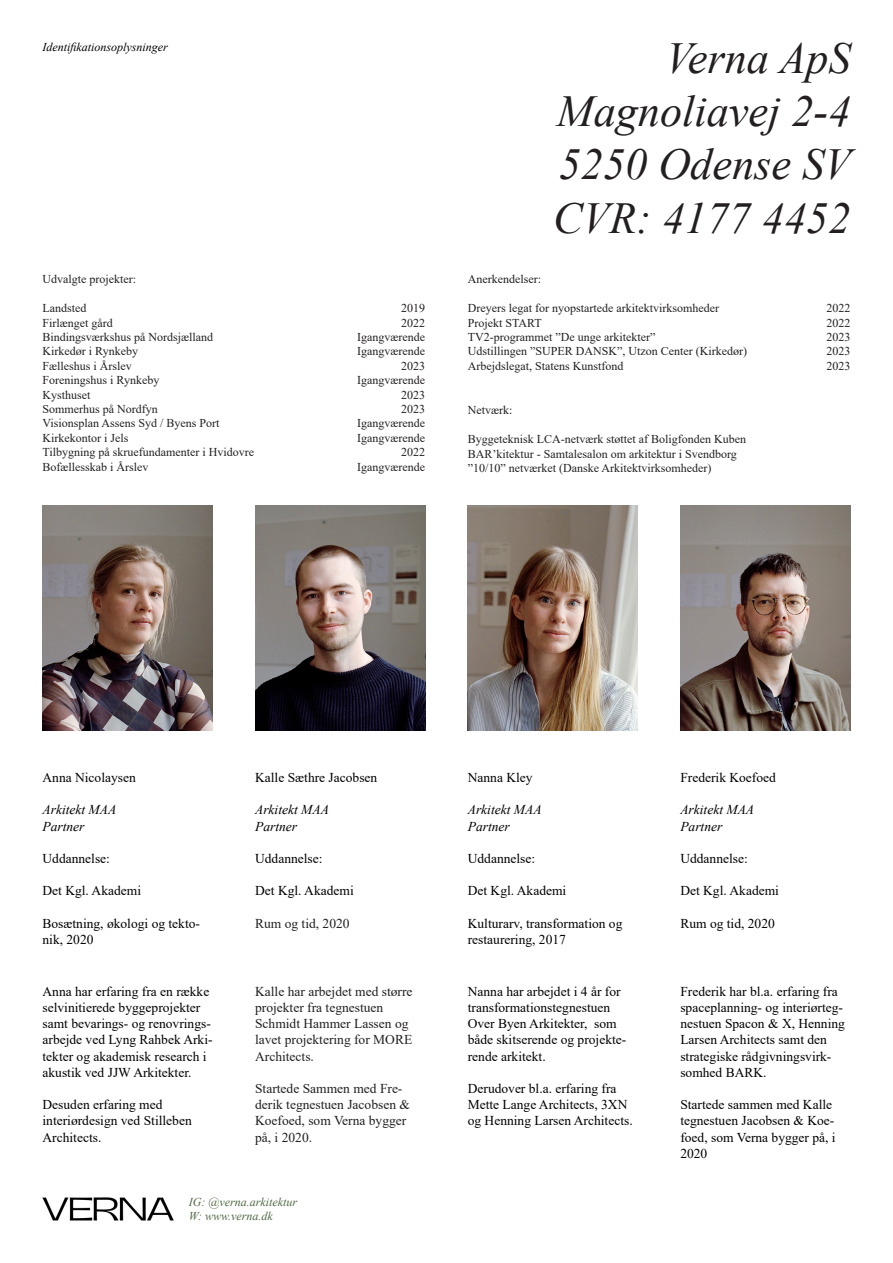
<style>
.page{position:relative;width:893px;height:1263px;background:#fff}
.page>*{position:absolute;margin:0;border:0;box-sizing:border-box;transform-origin:0 0}
.t1{font:italic 44.25px "Times New Roman";color:#231f20}
.t2{font:13.5px/16.2px "Times New Roman";color:#000002}
.t3{font:13.5px/16.2px "Times New Roman";color:#231f20}
.t4{font:italic 13.5px/16.2px "Times New Roman";color:#000002}
.t5{font:12px "Times New Roman";color:#231f20}
.t6{font:italic 12px "Times New Roman";color:#526946}
.t7{font:italic 12px "Times New Roman";color:#000}
</style>
<div class="page">
<img style="left:255px;top:506px;width:170px;height:224px">
<img style="left:43px;top:506px;width:170px;height:224px">
<img style="left:680px;top:506px;width:170px;height:224px">
<img style="left:468px;top:506px;width:170px;height:224px">
<img style="left:43px;top:1198px;width:131px;height:22px">
<p class="t7" style="left:43px;top:39px;width:127px">Identifikationsoplysninger</p>
<p class="t5" style="left:43px;top:271px;width:95px">Udvalgte projekter:</p>
<p class="t5" style="left:43px;top:300px;width:45px">Landsted</p>
<p class="t5" style="left:43px;top:314px;width:72px">Firlænget gård</p>
<p class="t5" style="left:43px;top:328px;width:172px">Bindingsværkshus på Nordsjælland</p>
<p class="t5" style="left:43px;top:343px;width:97px">Kirkedør i Rynkeby</p>
<p class="t5" style="left:43px;top:357px;width:91px">Fælleshus i Årslev</p>
<p class="t5" style="left:43px;top:372px;width:118px">Foreningshus i Rynkeby</p>
<p class="t5" style="left:43px;top:386px;width:49px">Kysthuset</p>
<p class="t5" style="left:43px;top:400px;width:117px">Sommerhus på Nordfyn</p>
<p class="t5" style="left:43px;top:415px;width:178px">Visionsplan Assens Syd / Byens Port</p>
<p class="t5" style="left:43px;top:429px;width:87px">Kirkekontor i Jels</p>
<p class="t5" style="left:43px;top:444px;width:213px">Tilbygning på skruefundamenter i Hvidovre</p>
<p class="t5" style="left:43px;top:458px;width:107px">Bofællesskab i Årslev</p>
<p class="t5" style="left:401px;top:300px;width:25px">2019</p>
<p class="t5" style="left:401px;top:314px;width:25px">2022</p>
<p class="t5" style="left:357px;top:328px;width:69px">Igangværende</p>
<p class="t5" style="left:357px;top:343px;width:69px">Igangværende</p>
<p class="t5" style="left:401px;top:357px;width:25px">2023</p>
<p class="t5" style="left:357px;top:372px;width:69px">Igangværende</p>
<p class="t5" style="left:401px;top:386px;width:25px">2023</p>
<p class="t5" style="left:401px;top:400px;width:25px">2023</p>
<p class="t5" style="left:357px;top:415px;width:69px">Igangværende</p>
<p class="t5" style="left:357px;top:429px;width:69px">Igangværende</p>
<p class="t5" style="left:401px;top:444px;width:25px">2022</p>
<p class="t5" style="left:357px;top:458px;width:69px">Igangværende</p>
<p class="t1" style="left:666px;top:28px;width:186px">Verna ApS</p>
<p class="t1" style="left:557px;top:81px;width:295px">Magnoliavej 2-4</p>
<p class="t1" style="left:559px;top:134px;width:294px">5250 Odense SV</p>
<p class="t1" style="left:553px;top:187px;width:299px">CVR: 4177 4452</p>
<p class="t5" style="left:468px;top:271px;width:75px">Anerkendelser:</p>
<p class="t5" style="left:468px;top:300px;width:253px">Dreyers legat for nyopstartede arkitektvirksomheder</p>
<p class="t5" style="left:468px;top:314px;width:75px">Projekt START</p>
<p class="t5" style="left:468px;top:328px;width:189px">TV2-programmet ”De unge arkitekter”</p>
<p class="t5" style="left:468px;top:343px;width:281px">Udstillingen ”SUPER DANSK”, Utzon Center (Kirkedør)</p>
<p class="t5" style="left:468px;top:357px;width:157px">Arbejdslegat, Statens Kunstfond</p>
<p class="t5" style="left:468px;top:402px;width:46px">Netværk:</p>
<p class="t5" style="left:468px;top:431px;width:280px">Byggeteknisk LCA-netværk støttet af Boligfonden Kuben</p>
<p class="t5" style="left:468px;top:445px;width:271px">BAR’kitektur - Samtalesalon om arkitektur i Svendborg</p>
<p class="t5" style="left:468px;top:459px;width:245px">”10/10” netværket (Danske Arkitektvirksomheder)</p>
<p class="t5" style="left:826px;top:300px;width:25px">2022</p>
<p class="t5" style="left:826px;top:314px;width:25px">2022</p>
<p class="t5" style="left:826px;top:328px;width:25px">2023</p>
<p class="t5" style="left:826px;top:343px;width:25px">2023</p>
<p class="t5" style="left:826px;top:357px;width:25px">2023</p>
<p class="t2" style="left:43px;top:769px;width:95px">Anna Nicolaysen</p>
<p class="t4" style="left:43px;top:801px;width:75px">Arkitekt MAA<br>Partner</p>
<p class="t2" style="left:43px;top:850px;width:69px">Uddannelse:</p>
<p class="t2" style="left:43px;top:882px;width:100px">Det Kgl. Akademi</p>
<p class="t2" style="left:43px;top:915px;width:159px">Bosætning, økologi og tekto&shy;nik, 2020</p>
<p class="t2" style="left:43px;top:983px;width:172px">Anna har erfaring fra en række selvinitierede byggeprojekter samt bevarings- og renovrings&shy;arbejde ved Lyng Rahbek Arki&shy;tekter og akademisk research i akustik ved JJW Arkitekter.</p>
<p class="t2" style="left:43px;top:1096px;width:151px">Desuden erfaring med interiørdesign ved Stilleben<br>Architects.</p>
<p class="t2" style="left:255px;top:769px;width:124px">Kalle Sæthre Jacobsen</p>
<p class="t4" style="left:255px;top:801px;width:75px">Arkitekt MAA<br>Partner</p>
<p class="t2" style="left:255px;top:850px;width:69px">Uddannelse:</p>
<p class="t2" style="left:255px;top:882px;width:100px">Det Kgl. Akademi</p>
<p class="t3" style="left:255px;top:915px;width:96px">Rum og tid, 2020</p>
<p class="t3" style="left:255px;top:983px;width:159px">Kalle har arbejdet med større projekter fra tegnestuen<br>Schmidt Hammer Lassen og lavet projektering for MORE<br>Architects.</p>
<p class="t3" style="left:255px;top:1080px;width:156px">Startede Sammen med Fre&shy;derik tegnestuen Jacobsen &amp;<br>Koefoed, som Verna bygger på, i 2020.</p>
<p class="t6" style="left:189px;top:1194px;width:110px">IG: @verna.arkitektur</p>
<p class="t6" style="left:189px;top:1208px;width:85px">W: www.verna.dk</p>
<p class="t2" style="left:468px;top:769px;width:66px">Nanna Kley</p>
<p class="t4" style="left:468px;top:801px;width:75px">Arkitekt MAA<br>Partner</p>
<p class="t2" style="left:468px;top:850px;width:69px">Uddannelse:</p>
<p class="t2" style="left:468px;top:882px;width:100px">Det Kgl. Akademi</p>
<p class="t2" style="left:468px;top:915px;width:156px">Kulturarv, transformation og restaurering, 2017</p>
<p class="t2" style="left:468px;top:983px;width:160px">Nanna har arbejdet i 4 år for transformationstegnestuen<br>Over Byen Arkitekter, som både skitserende og projekte&shy;rende arkitekt.</p>
<p class="t2" style="left:468px;top:1080px;width:166px">Derudover bl.a. erfaring fra<br>Mette Lange Architects, 3XN og Henning Larsen Architects.</p>
<p class="t2" style="left:680px;top:769px;width:97px">Frederik Koefoed</p>
<p class="t4" style="left:680px;top:801px;width:75px">Arkitekt MAA<br>Partner</p>
<p class="t2" style="left:680px;top:850px;width:69px">Uddannelse:</p>
<p class="t2" style="left:680px;top:882px;width:100px">Det Kgl. Akademi</p>
<p class="t2" style="left:680px;top:915px;width:96px">Rum og tid, 2020</p>
<p class="t2" style="left:680px;top:983px;width:166px">Frederik har bl.a. erfaring fra spaceplanning- og interiørteg&shy;nestuen Spacon &amp; X, Henning<br>Larsen Architects samt den strategiske rådgivningsvirk&shy;somhed BARK.</p>
<p class="t2" style="left:680px;top:1096px;width:157px">Startede sammen med Kalle tegnestuen Jacobsen &amp; Koe&shy;foed, som Verna bygger på, i<br>2020</p>
</div>
